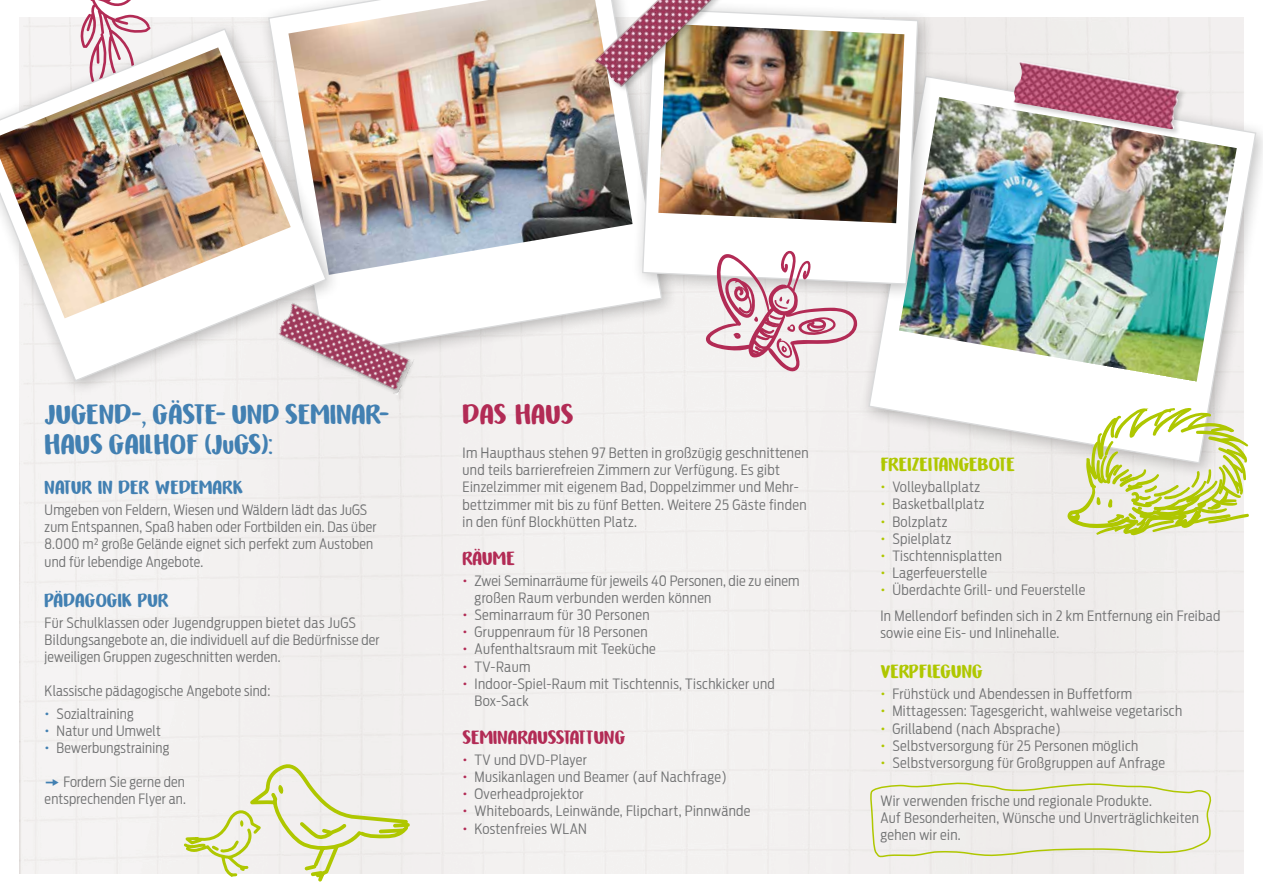
<style>
.page{position:relative;width:1263px;height:893px;background:#fff}
.page>*{position:absolute;margin:0;border:0;box-sizing:border-box;transform-origin:0 0}
.t1{font:28.5px/30px "DK Honeyguide Caps";letter-spacing:.01em;color:#4280b2}
.t2{font:28.5px "DK Honeyguide Caps";letter-spacing:.01em;color:#b22b55}
.t3{font:19.5px "DK Honeyguide Caps";letter-spacing:.01em;color:#4280b2}
.t4{font:19.5px "DK Honeyguide Caps";letter-spacing:.01em;color:#afc700}
.t5{font:19.5px "DK Honeyguide Caps";letter-spacing:.01em;color:#b22b55}
.t6{font:300 14.25px/17.1px "Antenna Cond";letter-spacing:.025em;color:#707172}
.s1{font-size:21px}
</style>
<div class="page">
<svg style="left:79px;top:0;width:74px;height:19px"></svg>
<div style="left:858px;top:65px;width:405px;height:415px;background:#000;opacity:.25"></div>
<svg style="left:868px;top:75px;width:389px;height:389px"></svg>
<img style="left:899px;top:97px;width:338px;height:285px">
<div style="left:258px;top:0;width:420px;height:372px;background:#f3f1f0"></div>
<svg style="left:267px;top:0;width:396px;height:351px"></svg>
<img style="left:288px;top:0;width:343px;height:275px">
<div style="left:631px;top:0;width:304px;height:301px;background:#000;opacity:.25"></div>
<svg style="left:641px;top:8px;width:278px;height:277px"></svg>
<img style="left:658px;top:24px;width:246px;height:199px">
<div style="left:0;top:19px;width:342px;height:378px;background:#000;opacity:.25"></div>
<svg style="left:0;top:27px;width:328px;height:355px"></svg>
<img style="left:0;top:47px;width:291px;height:271px">
<div style="left:1012px;top:60px;width:175px;height:77px;background:#000;opacity:.2"></div>
<img style="left:1013px;top:61px;width:167px;height:68px">
<div style="left:594px;top:0;width:144px;height:93px;background:#000;opacity:.2"></div>
<img style="left:593px;top:0;width:124px;height:91px">
<div style="left:278px;top:303px;width:142px;height:99px;background:#000;opacity:.2"></div>
<img style="left:276px;top:302px;width:138px;height:93px">
<div style="left:1244px;top:285px;width:18px;height:593px;background:#fff"></div>
<svg style="left:1065px;top:334px;width:184px;height:262px"></svg>
<svg style="left:870px;top:782px;width:345px;height:75px;background:#ecebe0"></svg>
<svg style="left:704px;top:246px;width:154px;height:128px"></svg>
<svg style="left:180px;top:763px;width:232px;height:119px"></svg>
<svg style="left:46px;top:778px;width:13px;height:7px"></svg>
<h1 class="t1" style="left:45px;top:398px;width:346px">JUGEND-, GÄSTE- UND SEMINAR-<br>HAUS GAILHOF (J<span class="s1">U</span>GS):</h1>
<h2 class="t3" style="left:45px;top:477px;width:200px">NATUR IN DER WEDEMARK</h2>
<p class="t6" style="left:45px;top:501px;width:333px">Umgeben von Feldern, Wiesen und Wäldern lädt das JuGS zum Entspannen, Spaß haben oder Fortbilden ein. Das über 8.000 m² große Gelände eignet sich perfekt zum Austoben und für lebendige Angebote.</p>
<h2 class="t3" style="left:45px;top:589px;width:126px">PÄDAGOGIK PUR</h2>
<p class="t6" style="left:45px;top:614px;width:336px">Für Schulklassen oder Jugendgruppen bietet das JuGS<br>Bildungsangebote an, die individuell auf die Bedürfnisse der jeweiligen Gruppen zugeschnitten werden.</p>
<p class="t6" style="left:57px;top:680px;width:215px;line-height:22.5px;text-indent:-12px">Klassische pädagogische Angebote sind:<br>Sozialtraining</p>
<p class="t6" style="left:57px;top:722px;width:114px">Natur und Umwelt<br>Bewerbungstraining</p>
<p class="t6" style="left:45px;top:773px;width:143px;text-align:right">Fordern Sie gerne den entsprechenden Flyer an.</p>
<h1 class="t2" style="left:462px;top:398px;width:112px">DAS HAUS</h1>
<p class="t6" style="left:462px;top:444px;width:348px">Im Haupthaus stehen 97 Betten in großzügig geschnittenen und teils barrierefreien Zimmern zur Verfügung. Es gibt Einzelzimmer mit eigenem Bad, Doppelzimmer und Mehr&shy;bettzimmer mit bis zu fünf Betten. Weitere 25 Gäste finden in den fünf Blockhütten Platz.</p>
<h2 class="t5" style="left:462px;top:547px;width:54px">RÄUME</h2>
<p class="t6" style="left:474px;top:572px;width:326px">Zwei Seminarräume für jeweils 40 Personen, die zu einem großen Raum verbunden werden können<br>Seminarraum für 30 Personen<br>Gruppenraum für 18 Personen<br>Aufenthaltsraum mit Teeküche<br>TV-Raum<br>Indoor-Spiel-Raum mit Tischtennis, Tischkicker und<br>Box-Sack</p>
<h2 class="t5" style="left:462px;top:727px;width:164px">SEMINARAUSSTATTUNG</h2>
<p class="t6" style="left:474px;top:751px;width:278px">TV und DVD-Player<br>Musikanlagen und Beamer (auf Nachfrage)<br>Overheadprojektor<br>Whiteboards, Leinwände, Flipchart, Pinnwände<br>Kostenfreies WLAN</p>
<h2 class="t4" style="left:880px;top:454px;width:136px">FREIZEITANGEBOTE</h2>
<p class="t6" style="left:892px;top:479px;width:194px">Volleyballplatz<br>Basketballplatz<br>Bolzplatz<br>Spielplatz<br>Tischtennisplatten<br>Lagerfeuerstelle<br>Überdachte Grill- und Feuerstelle</p>
<p class="t6" style="left:880px;top:607px;width:342px">In Mellendorf befinden sich in 2 km Entfernung ein Freibad sowie eine Eis- und Inlinehalle.</p>
<h2 class="t4" style="left:880px;top:661px;width:104px">VERPFLEGUNG</h2>
<p class="t6" style="left:892px;top:686px;width:291px">Frühstück und Abendessen in Buffetform Mittagessen: Tagesgericht, wahlweise vegetarisch Grillabend (nach Absprache)<br>Selbstversorgung für 25 Personen möglich Selbstversorgung für Großgruppen auf Anfrage</p>
<p class="t6" style="left:880px;top:792px;width:320px">Wir verwenden frische und regionale Produkte.<br>Auf Besonderheiten, Wünsche und Unverträglichkeiten gehen wir ein.</p>
</div>
